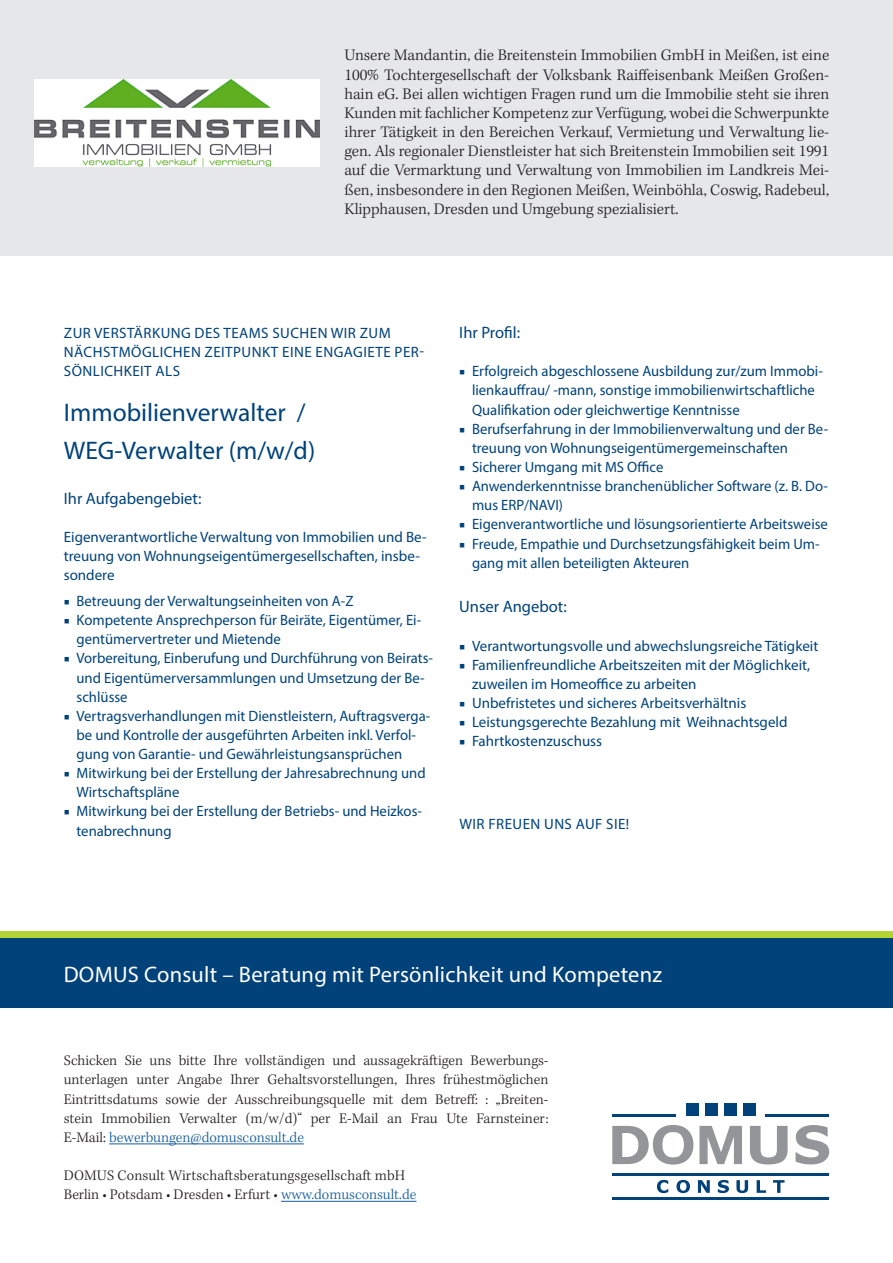
<style>
.page{position:relative;width:893px;height:1263px;background:#fff}
.page>*{position:absolute;margin:0;border:0;box-sizing:border-box;transform-origin:0 0}
._01_Wir_suchen{font:25.5px "Myriad Pro";color:#004279}
._07_Abbinder_auf_Bla{font:22.5px "Myriad Pro";letter-spacing:.01em;color:#fff}
.t1{font:300 16.5px/19.2px "Kepler Std";color:#231f20;text-align:justify}
._06_Stellenbeschreib{font:16.5px "Myriad Pro";color:#004279}
._03_Stellenbeschreib{font:16.5px "Myriad Pro";color:#004279}
._06_Stellenbeschreib-2{font:15px/19.2px "Myriad Pro";color:#004279}
._08_Abbinder_Fließte{font:300 15px/19.2px "Kepler Std";color:#231f20;text-align:justify}
._01_Wir_suchen-2{font:15px/19.2px "Myriad Pro";letter-spacing:.03em;color:#004279}
.s1{font-family:"Kepler Std";font-weight:700}
.s2{color:#175d9e}
</style>
<div class="page">
<div style="left:0;top:938px;width:893px;height:70px;background:#004279"></div>
<div style="left:0;top:0;width:893px;height:255px;background:#e6e7e9"></div>
<div style="left:0;top:931px;width:893px;height:7px;background:#b3d234"></div>
<div style="left:686px;top:1103px;width:12px;height:13px;background:#004279"></div>
<div style="left:705px;top:1103px;width:12px;height:13px;background:#004279"></div>
<div style="left:724px;top:1103px;width:13px;height:13px;background:#004279"></div>
<div style="left:743px;top:1103px;width:13px;height:13px;background:#004279"></div>
<hr style="left:612px;top:1114px;width:64px;height:2px;background:#004279">
<hr style="left:765px;top:1114px;width:64px;height:2px;background:#004279">
<svg style="left:699px;top:1126px;width:43px;height:38px"></svg>
<svg style="left:750px;top:1126px;width:38px;height:38px"></svg>
<svg style="left:795px;top:1125px;width:34px;height:39px"></svg>
<svg style="left:612px;top:1125px;width:81px;height:39px"></svg>
<svg style="left:657px;top:1180px;width:11px;height:13px"></svg>
<svg style="left:676px;top:1180px;width:14px;height:13px"></svg>
<svg style="left:698px;top:1180px;width:12px;height:13px"></svg>
<svg style="left:718px;top:1180px;width:11px;height:13px"></svg>
<svg style="left:736px;top:1180px;width:12px;height:13px"></svg>
<svg style="left:757px;top:1180px;width:9px;height:13px"></svg>
<svg style="left:773px;top:1180px;width:11px;height:13px"></svg>
<hr style="left:612px;top:1174px;width:217px;height:2px;background:#004279">
<hr style="left:612px;top:1197px;width:217px;height:2px;background:#004279">
<hr style="left:109px;top:1143px;width:195px;height:1px;background:#175d9e">
<hr style="left:281px;top:1201px;width:135px;height:1px;background:#175d9e">
<img style="left:35px;top:79px;width:285px;height:87px">
<p class="t1" style="left:344px;top:46px;width:486px">Unsere Mandantin, die Breitenstein Immobilien GmbH in Meißen, ist eine 100% Tochtergesellschaft der Volksbank Raiffeisenbank Meißen Großen&shy;hain eG. Bei allen wichtigen Fragen rund um die Immobilie steht sie ihren Kunden mit fachlicher Kompetenz zur Verfügung, wobei die Schwerpunkte ihrer Tätigkeit in den Bereichen Verkauf, Vermietung und Verwaltung lie&shy;gen. Als regionaler Dienstleister hat sich Breitenstein Immobilien seit 1991 auf die Vermarktung und Verwaltung von Immobilien im Landkreis Mei&shy;ßen, insbesondere in den Regionen Meißen, Weinböhla, Coswig, Radebeul, Klipphausen, Dresden und Umgebung spezialisiert.</p>
<p class="_01_Wir_suchen-2" style="left:64px;top:323px;width:361px">ZUR VERSTÄRKUNG DES TEAMS SUCHEN WIR ZUM<br>NÄCHSTMÖGLICHEN ZEITPUNKT EINE ENGAGIETE PER-<br>SÖNLICHKEIT ALS</p>
<p class="_01_Wir_suchen" style="left:64px;top:397px;width:243px">Immobilienverwalter /</p>
<p class="_01_Wir_suchen" style="left:64px;top:435px;width:253px">WEG-Verwalter (m/w/d)</p>
<p class="_03_Stellenbeschreib" style="left:64px;top:488px;width:139px">Ihr Aufgabengebiet:</p>
<p class="_06_Stellenbeschreib-2" style="left:64px;top:527px;width:364px">Eigenverantwortliche Verwaltung von Immobilien und Be&shy;treuung von Wohnungseigentümergesellschaften, insbe&shy;sondere</p>
<p class="_06_Stellenbeschreib-2" style="left:64px;top:591px;width:291px"><span class="s1">■</span> Betreuung der Verwaltungseinheiten von A-Z</p>
<p class="_06_Stellenbeschreib-2" style="left:77px;top:610px;width:346px;text-indent:-13px"><span class="s1">■</span> Kompetente Ansprechperson für Beiräte, Eigentümer, Ei&shy;gentümervertreter und Mietende</p>
<p class="_06_Stellenbeschreib-2" style="left:77px;top:648px;width:358px;text-indent:-13px"><span class="s1">■</span> Vorbereitung, Einberufung und Durchführung von Beirats&shy;und Eigentümerversammlungen und Umsetzung der Be&shy;schlüsse</p>
<p class="_06_Stellenbeschreib-2" style="left:77px;top:706px;width:355px;text-indent:-13px"><span class="s1">■</span> Vertragsverhandlungen mit Dienstleistern, Auftragsverga&shy;be und Kontrolle der ausgeführten Arbeiten inkl. Verfol&shy;gung von Garantie- und Gewährleistungsansprüchen</p>
<p class="_06_Stellenbeschreib-2" style="left:77px;top:763px;width:351px;text-indent:-13px"><span class="s1">■</span> Mitwirkung bei der Erstellung der Jahresabrechnung und<br>Wirtschaftspläne</p>
<p class="_06_Stellenbeschreib-2" style="left:77px;top:802px;width:347px;text-indent:-13px"><span class="s1">■</span> Mitwirkung bei der Erstellung der Betriebs- und Heizkos&shy;tenabrechnung</p>
<p class="_06_Stellenbeschreib" style="left:459px;top:322px;width:62px">Ihr Profil:</p>
<p class="_06_Stellenbeschreib-2" style="left:472px;top:361px;width:352px;text-indent:-13px"><span class="s1">■</span> Erfolgreich abgeschlossene Ausbildung zur/zum Immobi&shy;lienkauffrau/ -mann, sonstige immobilienwirtschaftliche<br>Qualifikation oder gleichwertige Kenntnisse</p>
<p class="_06_Stellenbeschreib-2" style="left:472px;top:419px;width:358px;text-indent:-13px"><span class="s1">■</span> Berufserfahrung in der Immobilienverwaltung und der Be&shy;treuung von Wohnungseigentümergemeinschaften</p>
<p class="_06_Stellenbeschreib-2" style="left:459px;top:457px;width:206px"><span class="s1">■</span> Sicherer Umgang mit MS Office</p>
<p class="_06_Stellenbeschreib-2" style="left:472px;top:476px;width:357px;text-indent:-13px"><span class="s1">■</span> Anwenderkenntnisse branchenüblicher Software (z. B. Do&shy;mus ERP/NAVI)</p>
<p class="_06_Stellenbeschreib-2" style="left:459px;top:515px;width:370px"><span class="s1">■</span> Eigenverantwortliche und lösungsorientierte Arbeitsweise</p>
<p class="_06_Stellenbeschreib-2" style="left:472px;top:534px;width:349px;text-indent:-13px"><span class="s1">■</span> Freude, Empathie und Durchsetzungsfähigkeit beim Um&shy;gang mit allen beteiligten Akteuren</p>
<p class="_06_Stellenbeschreib" style="left:459px;top:597px;width:109px">Unser Angebot:</p>
<p class="_06_Stellenbeschreib-2" style="left:459px;top:636px;width:361px"><span class="s1">■</span> Verantwortungsvolle und abwechslungsreiche Tätigkeit</p>
<p class="_06_Stellenbeschreib-2" style="left:472px;top:655px;width:340px;text-indent:-13px"><span class="s1">■</span> Familienfreundliche Arbeitszeiten mit der Möglichkeit, zuweilen im Homeoffice zu arbeiten</p>
<p class="_06_Stellenbeschreib-2" style="left:459px;top:693px;width:289px"><span class="s1">■</span> Unbefristetes und sicheres Arbeitsverhältnis</p>
<p class="_06_Stellenbeschreib-2" style="left:459px;top:712px;width:330px"><span class="s1">■</span> Leistungsgerechte Bezahlung mit Weihnachtsgeld</p>
<p class="_06_Stellenbeschreib-2" style="left:459px;top:731px;width:144px"><span class="s1">■</span> Fahrtkostenzuschuss</p>
<p class="_01_Wir_suchen-2" style="left:459px;top:814px;width:171px">WIR FREUEN UNS AUF SIE!</p>
<p class="_07_Abbinder_auf_Bla" style="left:64px;top:961px;width:600px">DOMUS Consult – Beratung mit Persönlichkeit und Kompetenz</p>
<p class="_08_Abbinder_Fließte" style="left:64px;top:1051px;width:486px">Schicken Sie uns bitte Ihre vollständigen und aussagekräftigen Bewerbungs&shy;unterlagen unter Angabe Ihrer Gehaltsvorstellungen, Ihres frühestmöglichen Eintrittsdatums sowie der Ausschreibungsquelle mit dem Betreff: : „Breiten&shy;stein Immobilien Verwalter (m/w/d)“ per E-Mail an Frau Ute Farnsteiner:<br>E-Mail: <span class="s2">bewerbungen@domusconsult.de</span></p>
<p class="_08_Abbinder_Fließte" style="left:64px;top:1166px;width:354px">DOMUS Consult Wirtschaftsberatungsgesellschaft mbH<br>Berlin • Potsdam • Dresden • Erfurt • <span class="s2">www.domusconsult.de</span></p>
</div>
